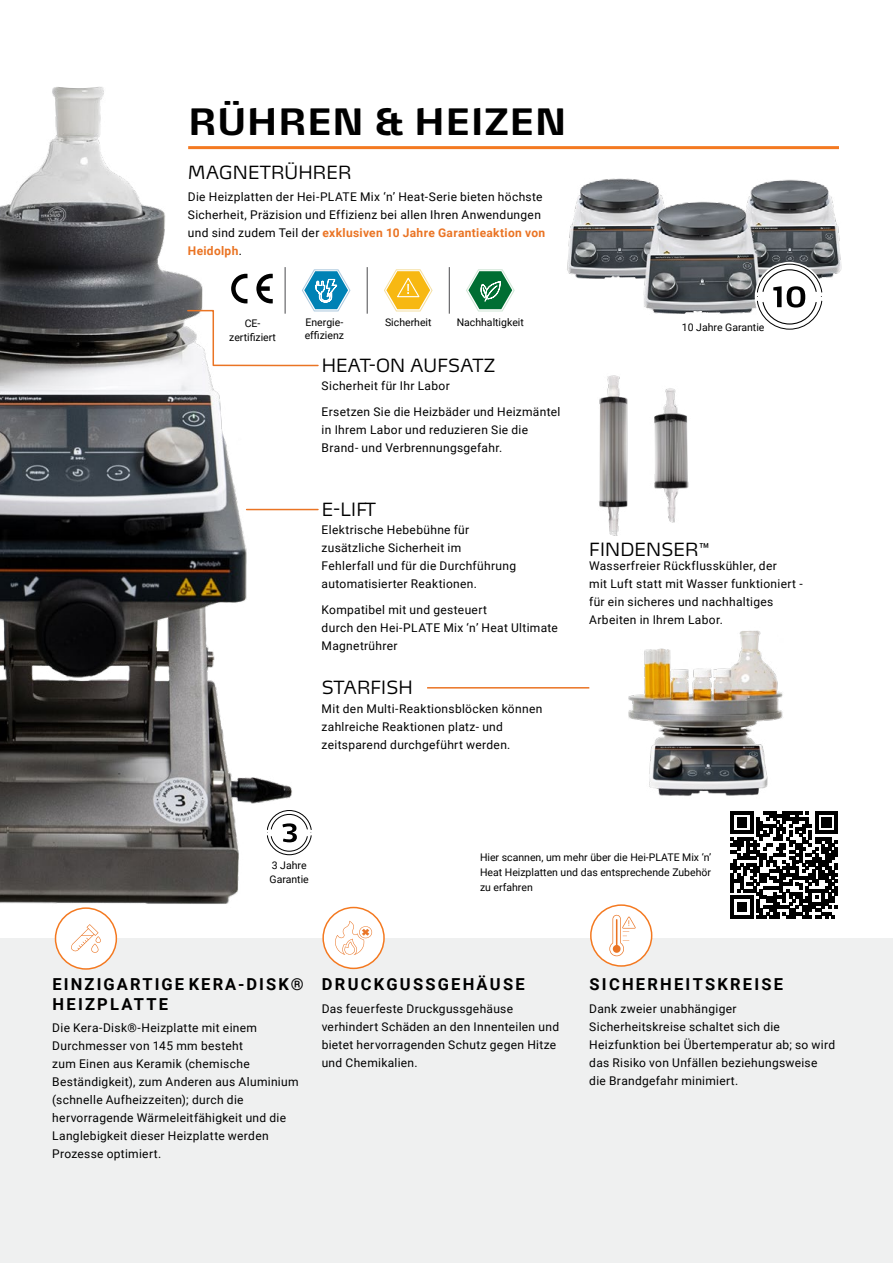
<style>
.page{position:relative;width:893px;height:1263px;background:#fff}
.page>*{position:absolute;margin:0;border:0;box-sizing:border-box;transform-origin:0 0}
.t1{font:700 36px "Max OT";letter-spacing:.01em;color:#000}
.t2{font:300 18px "Max OT";letter-spacing:.01em;color:#000}
.t3{font:700 16.5px/19.5px "Roboto";letter-spacing:.135em;color:#000}
.t4{font:12px/18px "Roboto";letter-spacing:.025em;color:#000}
.t5{font:10.5px/15px "Roboto";color:#000}
.s1{font-weight:700;color:#ea7424}
.s2{font-family:"Roboto";font-weight:400}
</style>
<div class="page">
<div style="left:0;top:938px;width:893px;height:325px;background:#eff0f0"></div>
<img style="left:0;top:87px;width:294px;height:842px">
<div style="left:263px;top:807px;width:52px;height:51px;background:#fff;border-radius:50%"></div>
<img style="left:567px;top:178px;width:275px;height:136px">
<svg style="left:755px;top:262px;width:69px;height:69px"></svg>
<hr style="left:188px;top:146px;width:651px;height:3px;background:#f47920">
<img style="left:599px;top:375px;width:90px;height:161px">
<img style="left:628px;top:630px;width:155px;height:166px">
<hr style="left:427px;top:687px;width:162px;height:1px;background:#ea7424">
<hr style="left:247px;top:509px;width:71px;height:1px;background:#ea7424">
<svg style="left:267px;top:810px;width:45px;height:45px"></svg>
<svg style="left:757px;top:264px;width:65px;height:65px"></svg>
<div style="left:55px;top:908px;width:61px;height:61px;background:#fff;border-radius:50%"></div>
<div style="left:55px;top:907px;width:62px;height:63px;border:2px solid #f47920;border-radius:50%"></div>
<svg style="left:71px;top:924px;width:30px;height:29px"></svg>
<div style="left:323px;top:907px;width:61px;height:61px;background:#fff;border-radius:50%"></div>
<div style="left:322px;top:907px;width:63px;height:62px;border:2px solid #f47920;border-radius:50%"></div>
<div style="left:591px;top:905px;width:61px;height:61px;background:#fff;border-radius:50%"></div>
<div style="left:590px;top:904px;width:62px;height:63px;border:2px solid #f47920;border-radius:50%"></div>
<svg style="left:335px;top:921px;width:37px;height:34px"></svg>
<svg style="left:609px;top:915px;width:27px;height:41px"></svg>
<svg style="left:466px;top:269px;width:49px;height:43px"></svg>
<svg style="left:384px;top:269px;width:49px;height:43px"></svg>
<hr style="left:367px;top:267px;width:1px;height:47px;background:#4a4a4d">
<hr style="left:449px;top:267px;width:1px;height:47px;background:#4a4a4d">
<hr style="left:285px;top:267px;width:1px;height:47px;background:#4a4a4d">
<svg style="left:730px;top:811px;width:108px;height:107px"></svg>
<svg style="left:186px;top:269px;width:165px;height:98px"></svg>
<h1 class="t1" style="left:188px;top:99px;width:380px">RÜHREN &amp; HEIZEN</h1>
<h2 class="t2" style="left:188px;top:161px;width:165px">MAGNETRÜHRER</h2>
<p class="t4" style="left:188px;top:187px;width:359px">Die Heizplatten der Hei-PLATE Mix ‘n’ Heat-Serie bieten höchste Sicherheit, Präzision und Effizienz bei allen Ihren Anwendungen und sind zudem Teil der <span class="s1">exklusiven 10 Jahre Garantieaktion von Heidolph</span>.</p>
<p class="t5" style="left:245px;top:316px;width:17px">CE-</p>
<p class="t5" style="left:385px;top:314px;width:48px">Sicherheit</p>
<p class="t5" style="left:457px;top:314px;width:69px">Nachhaltigkeit</p>
<p class="t5" style="left:229px;top:329px;width:48px">zertifiziert</p>
<p class="t5" style="left:305px;top:315px;width:41px;line-height:13.5px">Energie&shy;effizienz</p>
<h2 class="t2" style="left:322px;top:354px;width:175px">HEAT-ON AUFSATZ</h2>
<p class="t4" style="left:322px;top:373px;width:240px;line-height:25.5px">Sicherheit für Ihr Labor<br>Ersetzen Sie die Heizbäder und Heizmäntel</p>
<p class="t4" style="left:322px;top:420px;width:208px">in Ihrem Labor und reduzieren Sie die<br>Brand- und Verbrennungsgefahr.</p>
<h2 class="t2" style="left:322px;top:498px;width:56px">E-LIFT</h2>
<p class="t4" style="left:322px;top:520px;width:196px">Elektrische Hebebühne für zusätzliche Sicherheit im<br>Fehlerfall und für die Durchführung automatisierter Reaktionen.</p>
<p class="t4" style="left:322px;top:600px;width:238px">Kompatibel mit und gesteuert<br>durch den Hei-PLATE Mix ‘n’ Heat Ultimate<br>Magnetrührer</p>
<h2 class="t2" style="left:322px;top:676px;width:93px">STARFISH</h2>
<p class="t4" style="left:322px;top:700px;width:222px">Mit den Multi-Reaktionsblöcken können zahlreiche Reaktionen platz- und zeitsparend durchgeführt werden.</p>
<p class="t5" style="left:682px;top:319px;width:84px">10 Jahre Garantie</p>
<h2 class="t2" style="left:589px;top:537px;width:122px">FINDENSER<span class="s2">™</span></h2>
<p class="t4" style="left:589px;top:556px;width:215px">Wasserfreier Rückflusskühler, der<br>mit Luft statt mit Wasser funktioniert - für ein sicheres und nachhaltiges Arbeiten in Ihrem Labor.</p>
<p class="t5" style="left:270px;top:858px;width:41px;line-height:13.5px">3 Jahre<br>Garantie</p>
<p class="t5" style="left:480px;top:850px;width:233px;text-align:justify">Hier scannen, um mehr über die Hei-PLATE Mix ‘n’ Heat Heizplatten und das entsprechende Zubehör zu erfahren</p>
<h3 class="t3" style="left:53px;top:974px;width:253px">EINZIGARTIGE KERA-DISK®<br>HEIZPLATTE</h3>
<p class="t4" style="left:52px;top:1019px;width:248px">Die Kera-Disk®-Heizplatte mit einem Durchmesser von 145 mm besteht<br>zum Einen aus Keramik (chemische Beständigkeit), zum Anderen aus Aluminium (schnelle Aufheizzeiten); durch die hervorragende Wärmeleitfähigkeit und die Langlebigkeit dieser Heizplatte werden Prozesse optimiert.</p>
<h3 class="t3" style="left:322px;top:974px;width:204px">DRUCKGUSSGEHÄUSE</h3>
<p class="t4" style="left:322px;top:999px;width:239px">Das feuerfeste Druckgussgehäuse verhindert Schäden an den Innenteilen und bietet hervorragenden Schutz gegen Hitze und Chemikalien.</p>
<h3 class="t3" style="left:590px;top:974px;width:195px">SICHERHEITSKREISE</h3>
<p class="t4" style="left:589px;top:999px;width:247px">Dank zweier unabhängiger Sicherheitskreise schaltet sich die Heizfunktion bei Übertemperatur ab; so wird das Risiko von Unfällen beziehungsweise die Brandgefahr minimiert.</p>
</div>
